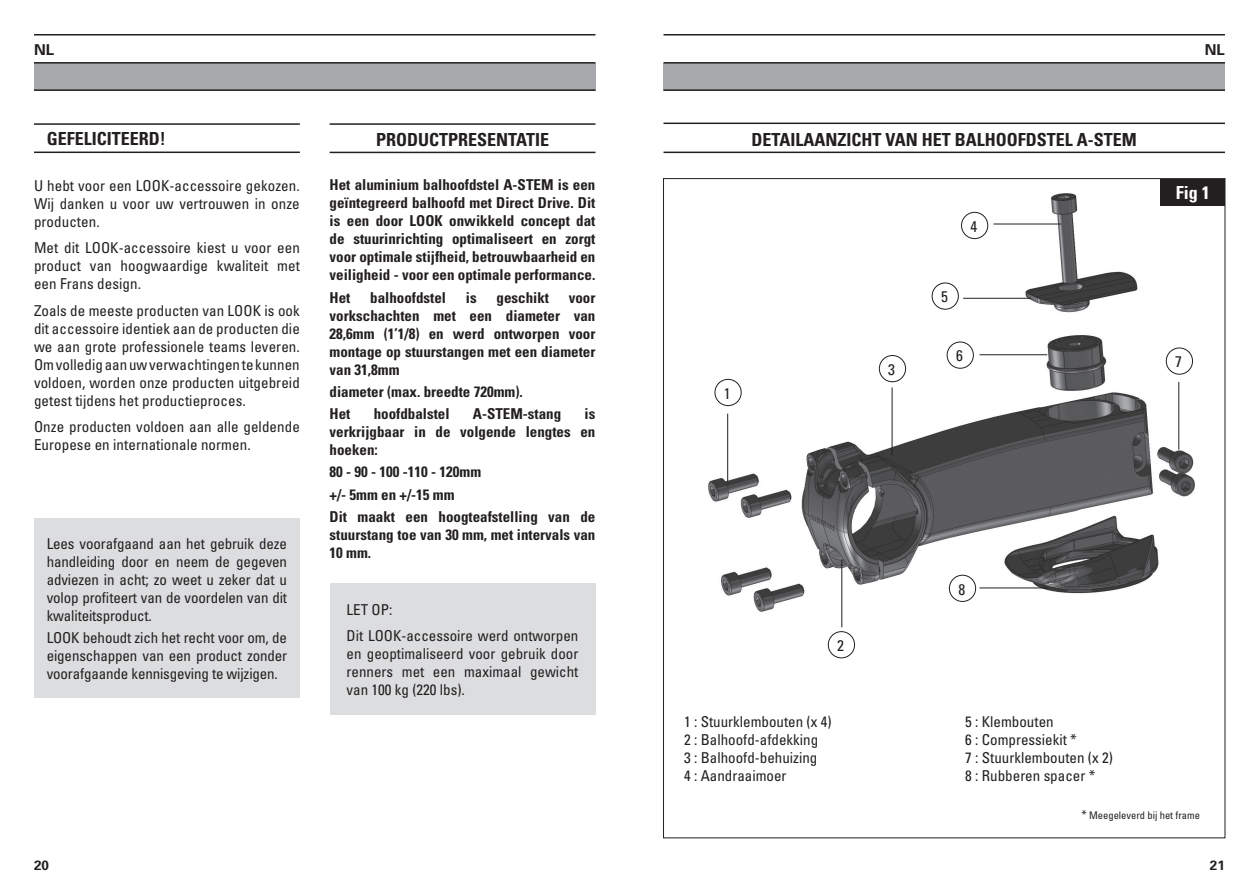
<style>
.page{position:relative;width:1259px;height:893px;background:#fff}
.page>*{position:absolute;margin:0;border:0;box-sizing:border-box;transform-origin:0 0}
.t1{font:700 condensed 18px "Univers";color:#231f20}
.t2{font:700 condensed 18px "Univers";color:#fff}
.t3{font:condensed 15.45px "Univers";color:#231f20}
.t4{font:condensed 15px/18px "Univers";color:#231f20;text-align:justify}
.t5{font:700 condensed 15px/18px "Univers";color:#231f20;text-align:justify}
.t6{font:700 15px "Univers";color:#231f20}
.t7{font:700 13.5px "Univers";color:#231f20}
.t8{font:condensed 10.5px "Univers";color:#231f20}
.s1{font-size:12px}
</style>
<div class="page">
<hr style="left:34px;top:34px;width:561px;height:1px;background:#231f20">
<div style="left:34px;top:63px;width:561px;height:27px;background:#a8a9ad"></div>
<hr style="left:34px;top:62px;width:561px;height:2px;background:#231f20">
<hr style="left:34px;top:89px;width:561px;height:2px;background:#231f20">
<hr style="left:663px;top:34px;width:562px;height:1px;background:#231f20">
<div style="left:663px;top:63px;width:562px;height:27px;background:#a8a9ad"></div>
<hr style="left:663px;top:62px;width:562px;height:2px;background:#231f20">
<hr style="left:663px;top:89px;width:562px;height:2px;background:#231f20">
<hr style="left:330px;top:123px;width:265px;height:2px;background:#231f20">
<hr style="left:330px;top:152px;width:265px;height:1px;background:#231f20">
<div style="left:34px;top:518px;width:266px;height:179px;background:#dcdddf"></div>
<hr style="left:34px;top:123px;width:266px;height:2px;background:#231f20">
<hr style="left:34px;top:151px;width:266px;height:2px;background:#231f20">
<div style="left:330px;top:583px;width:265px;height:131px;background:#dcdddf"></div>
<hr style="left:663px;top:123px;width:562px;height:1px;background:#231f20">
<hr style="left:663px;top:152px;width:562px;height:1px;background:#231f20">
<img style="left:708px;top:193px;width:498px;height:466px">
<hr style="left:993px;top:224px;width:68px;height:1px;background:#231f20">
<hr style="left:963px;top:298px;width:68px;height:1px;background:#231f20">
<hr style="left:1178px;top:382px;width:1px;height:68px;background:#231f20">
<hr style="left:979px;top:587px;width:68px;height:1px;background:#231f20">
<hr style="left:727px;top:414px;width:1px;height:67px;background:#231f20">
<hr style="left:841px;top:559px;width:1px;height:68px;background:#231f20">
<hr style="left:891px;top:387px;width:1px;height:68px;background:#231f20">
<hr style="left:979px;top:354px;width:68px;height:1px;background:#231f20">
<div style="left:714px;top:379px;width:27px;height:27px;border:1px solid #231f20;border-radius:50%"></div>
<div style="left:828px;top:631px;width:27px;height:27px;border:1px solid #231f20;border-radius:50%"></div>
<div style="left:879px;top:355px;width:27px;height:27px;border:1px solid #231f20;border-radius:50%"></div>
<div style="left:961px;top:212px;width:27px;height:27px;border:1px solid #231f20;border-radius:50%"></div>
<div style="left:931px;top:282px;width:27px;height:28px;border:1px solid #231f20;border-radius:50%"></div>
<div style="left:946px;top:342px;width:27px;height:27px;border:1px solid #231f20;border-radius:50%"></div>
<div style="left:1165px;top:347px;width:27px;height:27px;border:1px solid #231f20;border-radius:50%"></div>
<div style="left:949px;top:575px;width:27px;height:27px;border:1px solid #231f20;border-radius:50%"></div>
<div style="left:1160px;top:179px;width:65px;height:26px;background:#231f20"></div>
<p class="t6" style="left:34px;top:40px;width:22px">NL</p>
<p class="t6" style="left:1205px;top:40px;width:22px">NL</p>
<p class="t1" style="left:47px;top:128px;width:120px">GEFELICITEERD!</p>
<p class="t1" style="left:376px;top:129px;width:174px">PRODUCTPRESENTATIE</p>
<p class="t1" style="left:751px;top:128px;width:387px">DETAILAANZICHT VAN HET BALHOOFDSTEL A-STEM</p>
<p class="t5" style="left:330px;top:176px;width:267px">Het aluminium balhoofdstel A-STEM is een geïntegreerd balhoofd met Direct Drive. Dit is een door LOOK onwikkeld concept dat de stuurinrichting optimaliseert en zorgt voor optimale stijfheid, betrouwbaarheid en veiligheid - voor een optimale performance.</p>
<p class="t5" style="left:330px;top:288px;width:22px">Het</p>
<p class="t5" style="left:370px;top:288px;width:77px">balhoofdstel</p>
<p class="t5" style="left:466px;top:288px;width:12px">is</p>
<p class="t5" style="left:496px;top:288px;width:54px">geschikt</p>
<p class="t4" style="left:34px;top:176px;width:267px">U hebt voor een LOOK-accessoire gekozen.<br>Wij danken u voor uw vertrouwen in onze producten.</p>
<p class="t4" style="left:34px;top:239px;width:267px">Met dit LOOK-accessoire kiest u voor een product van hoogwaardige kwaliteit met een Frans design.</p>
<p class="t4" style="left:34px;top:301px;width:267px">Zoals de meeste producten van LOOK is ook dit accessoire identiek aan de producten die we aan grote professionele teams leveren.<br>Om volledig aan uw verwachtingen te kunnen voldoen, worden onze producten uitgebreid getest tijdens het productieproces.</p>
<p class="t4" style="left:34px;top:418px;width:267px">Onze producten voldoen aan alle geldende<br>Europese en internationale normen.</p>
<p class="t3" style="left:970px;top:216px;width:8px">4</p>
<p class="t3" style="left:941px;top:287px;width:8px">5</p>
<p class="t5" style="left:330px;top:288px;width:267px;text-indent:239px">voor vorkschachten met een diameter van 28,6mm (1’1/8) en werd ontworpen voor montage op stuurstangen met een diameter van 31,8mm</p>
<p class="t5" style="left:330px;top:380px;width:195px;line-height:22.2px">diameter (max. breedte 720mm).<br>Het</p>
<p class="t3" style="left:956px;top:346px;width:8px">6</p>
<p class="t3" style="left:888px;top:360px;width:8px">3</p>
<p class="t3" style="left:724px;top:383px;width:8px">1</p>
<p class="t5" style="left:374px;top:404px;width:77px">hoofdbalstel</p>
<p class="t5" style="left:473px;top:404px;width:90px">A-STEM-stang</p>
<p class="t5" style="left:330px;top:404px;width:267px;text-indent:255px">is verkrijgbaar in de volgende lengtes en hoeken:</p>
<p class="t5" style="left:330px;top:460px;width:267px;line-height:22.2px;text-align:left">80 - 90 - 100 -110 - 120mm<br>+/- 5mm en +/-15 mm<br>Dit maakt een hoogteafstelling van de</p>
<p class="t5" style="left:330px;top:525px;width:267px">stuurstang toe van 30 mm, met intervals van<br>10 mm.</p>
<p class="t4" style="left:47px;top:534px;width:242px">Lees voorafgaand aan het gebruik deze handleiding door en neem de gegeven adviezen in acht; zo weet u zeker dat u volop profiteert van de voordelen van dit kwaliteitsproduct.</p>
<p class="t4" style="left:47px;top:628px;width:242px">LOOK behoudt zich het recht voor om, de eigenschappen van een product zonder voorafgaande kennisgeving te wijzigen.</p>
<p class="t3" style="left:958px;top:579px;width:8px">8</p>
<p class="t4" style="left:347px;top:596px;width:233px;line-height:26.5px">LET OP:<br>Dit LOOK-accessoire werd ontworpen</p>
<p class="t4" style="left:347px;top:644px;width:233px">en geoptimaliseerd voor gebruik door renners met een maximaal gewicht van 100 kg (220 lbs).</p>
<p class="t3" style="left:837px;top:636px;width:8px">2</p>
<p class="t4" style="left:684px;top:712px;width:149px;text-align:left">1 : Stuurklembouten (x 4)<br>2 : Balhoofd-afdekking<br>3 : Balhoofd-behuizing<br>4 : Aandraaimoer</p>
<p class="t4" style="left:965px;top:712px;width:149px;text-align:left">5 : Klembouten<br>6 : Compressiekit *<br>7 : Stuurklembouten (x 2)<br>8 : Rubberen spacer *</p>
<p class="t2" style="left:1175px;top:182px;width:35px">Fig 1</p>
<p class="t3" style="left:1175px;top:352px;width:8px">7</p>
<p class="t8" style="left:1081px;top:808px;width:120px"><span class="s1">*</span> Meegeleverd bij het frame</p>
<p class="t7" style="left:34px;top:856px;width:17px">20</p>
<p class="t7" style="left:1210px;top:856px;width:17px">21</p>
</div>
